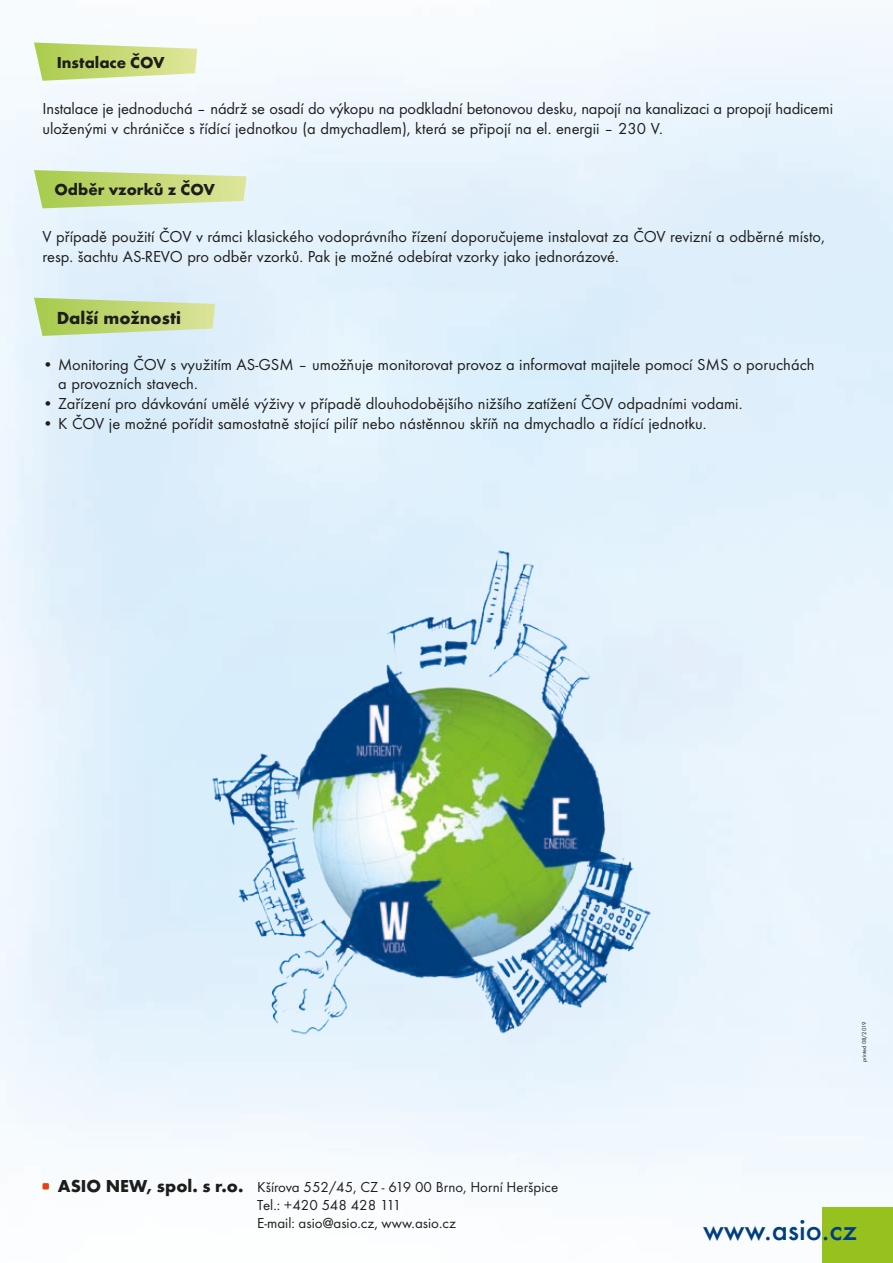
<style>
.page{position:relative;width:893px;height:1263px;background:#fff}
.page>*{position:absolute;margin:0;border:0;box-sizing:border-box;transform-origin:0 0}
.t1{font:500 30.45px "Futura TEE";color:#003e7d}
.t2{font:700 18.15px "Futura TEE";color:#1d1d1b}
.t3{font:700 18px "Futura TEE";color:#1d1d1b}
.t4{font:16.5px/19.8px "Futura TEE";color:#1d1d1b}
.t5{font:700 16.5px "Futura TEE";color:#1d1d1b}
.t6{font:15px/18px "Futura TEE";color:#1d1d1b}
.t7{font:6px "Futura TEE";color:#1d1d1b}
</style>
<div class="page">
<img style="left:0;top:7px;width:893px;height:1201px">
<svg style="left:43px;top:1183px;width:6px;height:6px"></svg>
<div style="left:822px;top:1208px;width:71px;height:55px;background:#96c11f"></div>
<img style="left:194px;top:536px;width:473px;height:516px">
<svg style="left:34px;top:43px;width:163px;height:38px"></svg>
<svg style="left:34px;top:170px;width:213px;height:38px"></svg>
<svg style="left:34px;top:298px;width:181px;height:38px"></svg>
<p class="t5" style="left:57px;top:52px;width:109px">Instalace ČOV</p>
<p class="t4" style="left:43px;top:99px;width:792px">Instalace je jednoduchá – nádrž se osadí do výkopu na podkladní betonovou desku, napojí na kanalizaci a propojí hadicemi uloženými v chráničce s řídící jednotkou (a dmychadlem), která se připojí na el. energii – 230 V.</p>
<p class="t5" style="left:54px;top:179px;width:162px">Odběr vzorků z ČOV</p>
<p class="t4" style="left:43px;top:226px;width:784px">V případě použití ČOV v rámci klasického vodoprávního řízení doporučujeme instalovat za ČOV revizní a odběrné místo, resp. šachtu AS-REVO pro odběr vzorků. Pak je možné odebírat vzorky jako jednorázové.</p>
<p class="t2" style="left:57px;top:307px;width:126px">Další možnosti</p>
<p class="t4" style="left:58px;top:354px;width:758px;text-indent:-16px">• Monitoring ČOV s využitím AS-GSM – umožňuje monitorovat provoz a informovat majitele pomocí SMS o poruchách a provozních stavech.</p>
<p class="t4" style="left:43px;top:394px;width:701px">• Zařízení pro dávkování umělé výživy v případě dlouhodobějšího nižšího zatížení ČOV odpadními vodami.</p>
<p class="t4" style="left:43px;top:413px;width:665px">• K ČOV je možné pořídit samostatně stojící pilíř nebo nástěnnou skříň na dmychadlo a řídící jednotku.</p>
<p class="t7" style="left:861px;top:1062px;width:42px;rotate:-90deg">printed 08/2019</p>
<p class="t3" style="left:58px;top:1175px;width:187px">ASIO NEW, spol. s r.o.</p>
<p class="t6" style="left:257px;top:1178px;width:302px">Kšírova 552/45, CZ - 619 00 Brno, Horní Heršpice<br>Tel.: +420 548 428 111<br>E-mail: asio@asio.cz, www.asio.cz</p>
<h1 class="t1" style="left:703px;top:1211px;width:156px">www.asio.cz</h1>
</div>
